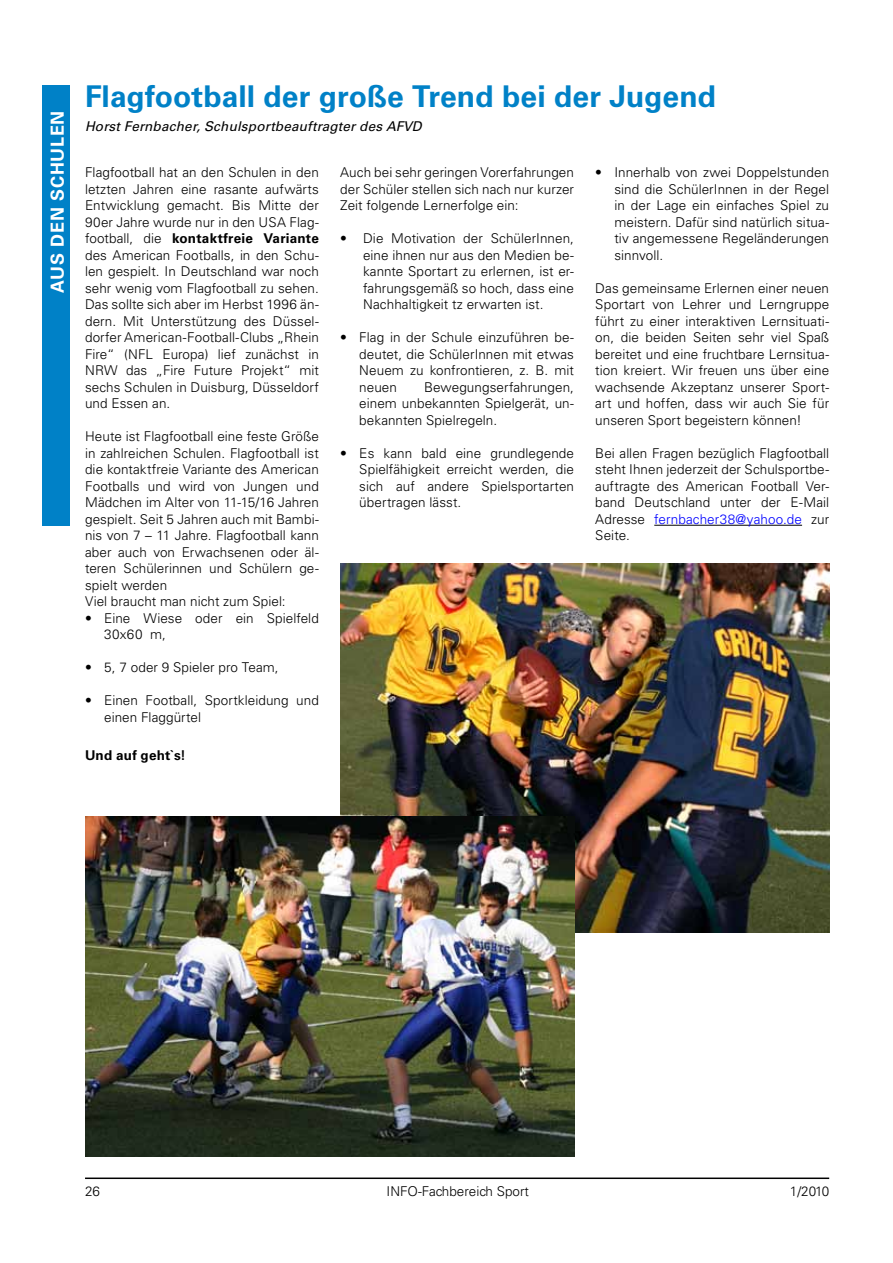
<style>
.page{position:relative;width:893px;height:1263px;background:#fff}
.page>*{position:absolute;margin:0;border:0;box-sizing:border-box;transform-origin:0 0}
.t1{font:700 30px "Univers LT Std";color:#0081c7}
.t2{font:700 18px "Univers LT Std";letter-spacing:.04em;color:#fff}
.t3{font:300 13.5px/16.5px "Univers LT Std";letter-spacing:.005em;color:#000;text-align:justify}
.t4{font:italic 13.5px "Univers LT Std";letter-spacing:.015em;color:#000}
.t5{font:700 13.5px "Univers LT Std";letter-spacing:.02em;color:#000}
.s1{font-weight:700}
.s2{color:#00f}
</style>
<div class="page">
<hr style="left:85px;top:1177px;width:744px;height:2px;background:#000">
<div style="left:42px;top:85px;width:28px;height:440px;background:#0081c7"></div>
<hr style="left:654px;top:525px;width:148px;height:1px;background:#000">
<img style="left:340px;top:564px;width:489px;height:368px">
<img style="left:85px;top:817px;width:489px;height:340px">
<h2 class="t2" style="left:47px;top:293px;width:184px;rotate:-90deg">AUS DEN SCHULEN</h2>
<h1 class="t1" style="left:85px;top:79px;width:632px">Flagfootball der große Trend bei der Jugend</h1>
<p class="t4" style="left:85px;top:118px;width:338px">Horst Fernbacher, Schulsportbeauftragter des AFVD</p>
<p class="t3" style="left:85px;top:164px;width:235px">Flagfootball hat an den Schulen in den letzten Jahren eine rasante aufwärts Entwicklung gemacht. Bis Mitte der 90er Jahre wurde nur in den USA Flag&shy;football, die <span class="s1">kontaktfreie Variante </span>des American Footballs, in den Schu&shy;len gespielt. In Deutschland war noch sehr wenig vom Flagfootball zu sehen.<br>Das sollte sich aber im Herbst 1996 än&shy;dern. Mit Unterstützung des Düssel&shy;dorfer American-Football-Clubs „Rhein Fire“ (NFL Europa) lief zunächst in NRW das „Fire Future Projekt“ mit sechs Schulen in Duisburg, Düsseldorf und Essen an.</p>
<p class="t3" style="left:85px;top:428px;width:235px;text-align:left">Heute ist Flagfootball eine feste Größe in zahlreichen Schulen. Flagfootball ist die kontaktfreie Variante des American Footballs und wird von Jungen und Mädchen im Alter von 11-15/16 Jahren gespielt. Seit 5 Jahren auch mit Bambi&shy;nis von 7 – 11 Jahre. Flagfootball kann aber auch von Erwachsenen oder äl&shy;teren Schülerinnen und Schülern ge&shy;spielt werden<br>Viel braucht man nicht zum Spiel:</p>
<p class="t3" style="left:104px;top:610px;width:216px;text-indent:-19px">• Eine Wiese oder ein Spielfeld<br>30x60 m,</p>
<p class="t3" style="left:85px;top:659px;width:195px">• 5, 7 oder 9 Spieler pro Team,</p>
<p class="t3" style="left:104px;top:692px;width:216px;text-indent:-19px">• Einen Football, Sportkleidung und einen Flaggürtel</p>
<p class="t5" style="left:85px;top:747px;width:102px">Und auf geht`s!</p>
<p class="t3" style="left:340px;top:164px;width:235px">Auch bei sehr geringen Vorerfahrungen der Schüler stellen sich nach nur kurzer Zeit folgende Lernerfolge ein:</p>
<p class="t3" style="left:363px;top:230px;width:212px;text-indent:-23px">• Die Motivation der SchülerInnen, eine ihnen nur aus den Medien be&shy;kannte Sportart zu erlernen, ist er&shy;fahrungsgemäß so hoch, dass eine Nachhaltigkeit tz erwarten ist.</p>
<p class="t3" style="left:359px;top:329px;width:216px;text-indent:-19px">• Flag in der Schule einzuführen be&shy;deutet, die SchülerInnen mit etwas Neuem zu konfrontieren, z. B. mit neuen</p>
<p class="t3" style="left:614px;top:164px;width:216px;text-indent:-19px">• Innerhalb von zwei Doppelstunden sind die SchülerInnen in der Regel in der Lage ein einfaches Spiel zu meistern. Dafür sind natürlich situa&shy;tiv angemessene Regeländerungen sinnvoll.</p>
<p class="t3" style="left:595px;top:280px;width:235px">Das gemeinsame Erlernen einer neuen Sportart von Lehrer und Lerngruppe führt zu einer interaktiven Lernsituati&shy;on, die beiden Seiten sehr viel Spaß bereitet und eine fruchtbare Lernsitua&shy;tion kreiert. Wir freuen uns über eine wachsende Akzeptanz unserer Sport&shy;art und hoffen, dass wir auch Sie für unseren Sport begeistern können!</p>
<p class="t3" style="left:595px;top:445px;width:235px">Bei allen Fragen bezüglich Flagfootball steht Ihnen jederzeit der Schulsportbe&shy;auftragte des American Football Ver&shy;band Deutschland unter der E-Mail Adresse <span class="s2">fernbacher38@yahoo.de</span> zur Seite.</p>
<p class="t3" style="left:359px;top:379px;width:216px;text-indent:65px">Bewegungserfahrungen, einem unbekannten Spielgerät, un&shy;bekannten Spielregeln.</p>
<p class="t3" style="left:359px;top:445px;width:216px;text-indent:-19px">• Es kann bald eine grundlegende Spielfähigkeit erreicht werden, die sich auf andere Spielsportarten übertragen lässt.</p>
<p class="t3" style="left:85px;top:1183px;width:17px">26</p>
<p class="t3" style="left:387px;top:1183px;width:144px">INFO-Fachbereich Sport</p>
<p class="t3" style="left:790px;top:1183px;width:41px">1/2010</p>
</div>
